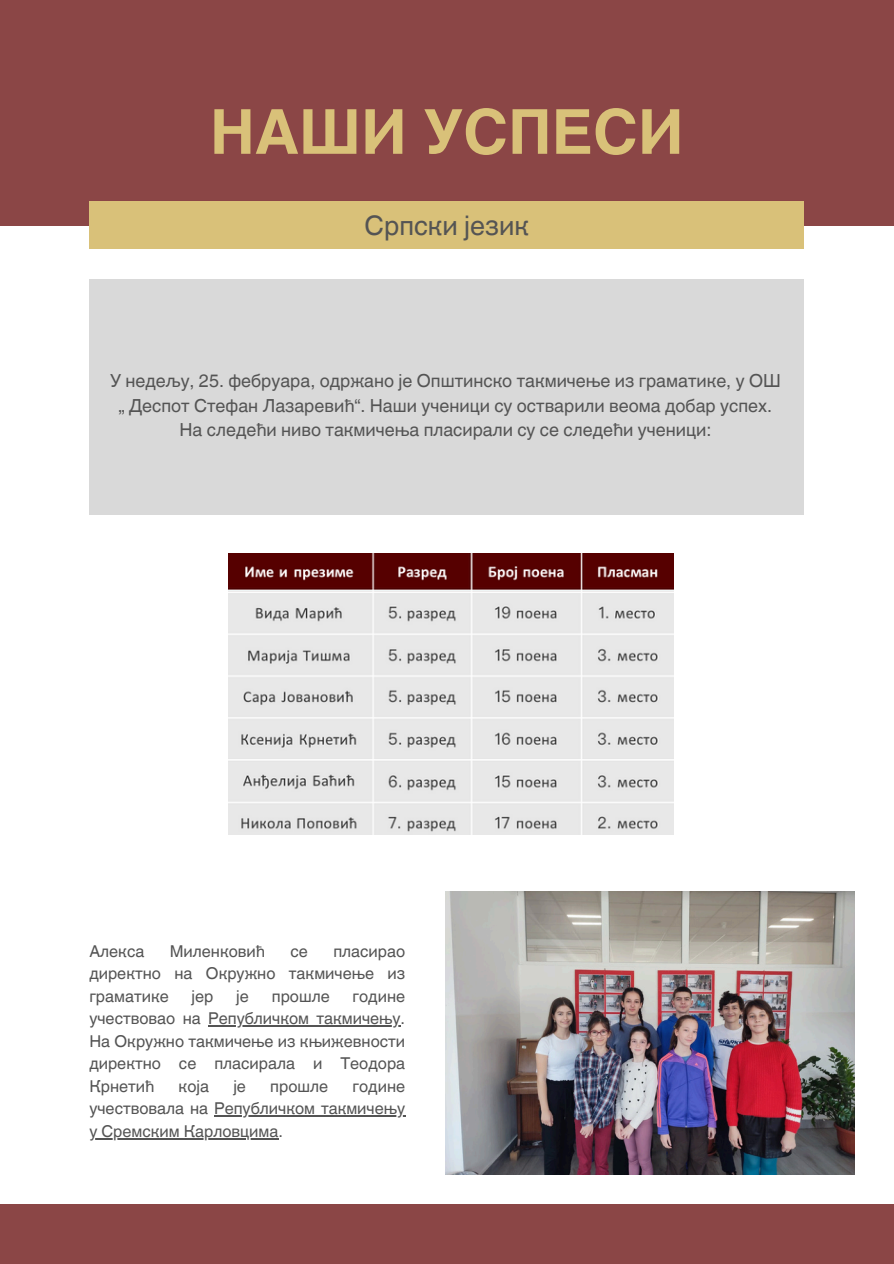
<style>
.page{position:relative;width:894px;height:1264px;background:#fff}
.page>*{position:absolute;margin:0;border:0;box-sizing:border-box;transform-origin:0 0}
.t1{font:700 62.1px "Helvetica World";color:#d9c179}
.t2{font:27px "Helvetica World";color:#545454}
.t3{font:18px/24.8px "Helvetica World";color:#545454;text-align:center}
.t4{font:16.35px/22.5px "Helvetica World";color:#545454;text-align:justify}
</style>
<div class="page">
<div style="left:0;top:0;width:893px;height:225px;background:#8b4646"></div>
<div style="left:89px;top:202px;width:715px;height:47px;background:#d9c179"></div>
<div style="left:89px;top:279px;width:714px;height:236px;background:#d9d9d9"></div>
<div style="left:0;top:1204px;width:893px;height:59px;background:#8b4646"></div>
<img style="left:228px;top:553px;width:445px;height:281px">
<img style="left:445px;top:891px;width:408px;height:283px">
<hr style="left:208px;top:1025px;width:192px;height:1px;background:#545454">
<hr style="left:214px;top:1115px;width:191px;height:1px;background:#545454">
<hr style="left:89px;top:1137px;width:189px;height:2px;background:#545454">
<p class="t1" style="left:210px;top:81px;width:475px">НАШИ УСПЕСИ</p>
<p class="t2" style="left:364px;top:209px;width:166px">Српски језик</p>
<p class="t3" style="left:110px;top:368px;width:672px">У недељу, 25. фебруара, одржано је Општинско такмичење из граматике, у ОШ „ Деспот Стефан Лазаревић“. Наши ученици су остварили веома добар успех.<br>На следећи ниво такмичења пласирали су се следећи ученици:</p>
<p class="t4" style="left:89px;top:939px;width:56px">Алекса</p>
<p class="t4" style="left:170px;top:939px;width:97px">Миленковић</p>
<p class="t4" style="left:290px;top:939px;width:19px">се</p>
<p class="t4" style="left:89px;top:939px;width:317px;text-indent:244px">пласирао директно на Окружно такмичење из граматике</p>
<p class="t4" style="left:191px;top:984px;width:23px">јер</p>
<p class="t4" style="left:236px;top:984px;width:14px">је</p>
<p class="t4" style="left:272px;top:984px;width:59px">прошле</p>
<p class="t4" style="left:89px;top:984px;width:317px;text-indent:263px">године учествовао на Републичком такмичењу.<br>На Окружно такмичење из књижевности директно се пласирала и Теодора Крнетић</p>
<p class="t4" style="left:178px;top:1074px;width:32px">која</p>
<p class="t4" style="left:233px;top:1074px;width:14px">је</p>
<p class="t4" style="left:270px;top:1074px;width:59px">прошле</p>
<p class="t4" style="left:89px;top:1074px;width:317px;text-indent:263px">године учествовала на Републичком такмичењу у Сремским Карловцима.</p>
</div>
